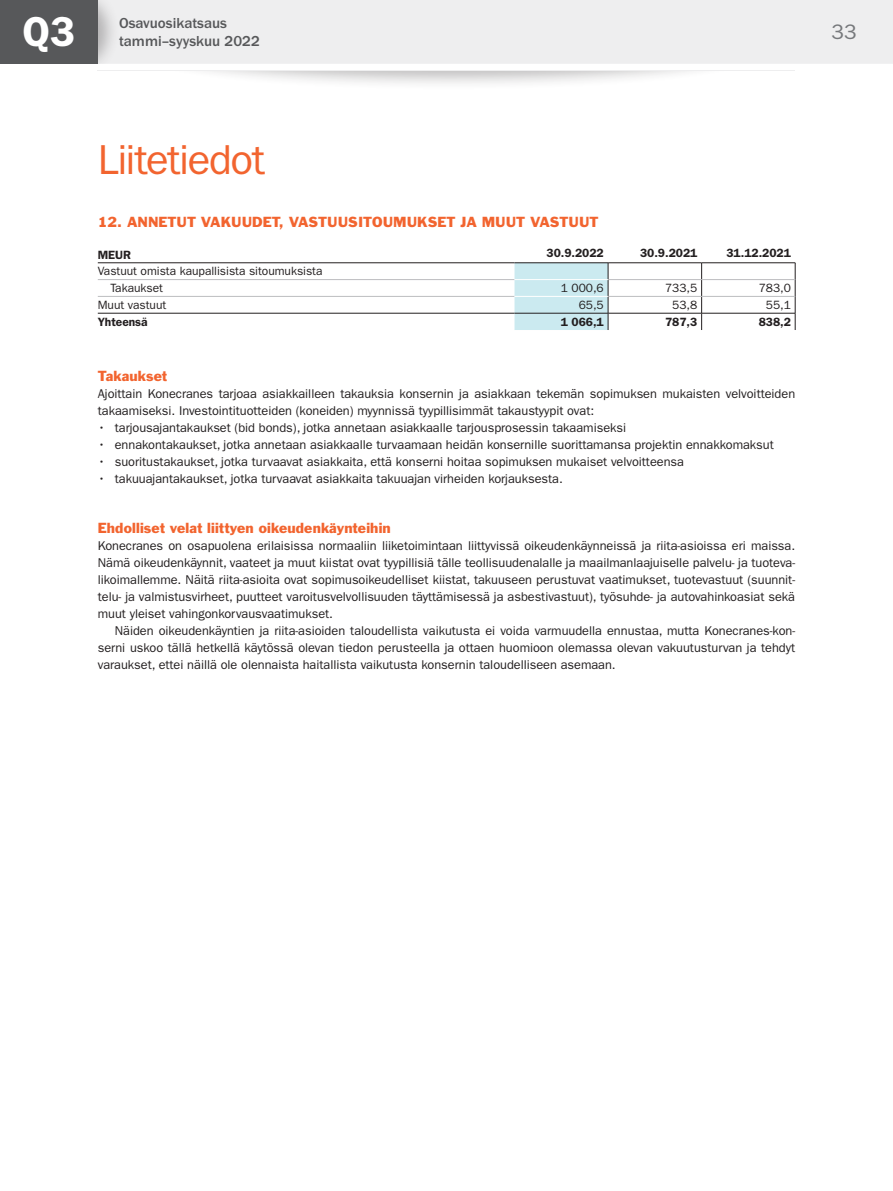
<style>
.page{position:relative;width:893px;height:1191px;background:#fff}
.page>*{position:absolute;margin:0;border:0;box-sizing:border-box;transform-origin:0 0}
.t1{font:42px "ITC Franklin Gothic Std";letter-spacing:-.035em;color:#f2642f}
.t2{font:600 42px "ITC Franklin Gothic Std";color:#fff}
.t3{font:21px "ITC Franklin Gothic Std";color:#76787b}
.t4{font:500 15px/18px "ITC Franklin Gothic Std";color:#57585a}
.Note_h1_table{font:13.5px "Franklin Gothic Std";color:#f2642f}
.fi_P_1_base{font:12.75px/17px "ITC Franklin Gothic Std";letter-spacing:-.005em;color:#231f20}
.P_1_base_indent{font:12.75px/17px "ITC Franklin Gothic Std";letter-spacing:-.005em;color:#231f20;text-align:justify}
.Table_1_le{font:12px "ITC Franklin Gothic Std";letter-spacing:-.005em;color:#231f20}
.Table_2_ri_bold{font:600 12px "ITC Franklin Gothic Std";letter-spacing:-.005em;color:#231f20}
.Table_2_ri{font:12px "ITC Franklin Gothic Std";letter-spacing:-.005em;color:#231f20}
.Table_1_le_bold{font:600 12px "ITC Franklin Gothic Std";letter-spacing:-.005em;color:#231f20}
.Table_1_le_indent{font:12px "ITC Franklin Gothic Std";letter-spacing:-.005em;color:#231f20}
</style>
<div class="page">
<div style="left:138px;top:2px;width:623px;height:89px;background:#231f20;opacity:.3"></div>
<div style="left:0;top:53px;width:893px;height:17px;background:#fff"></div>
<div style="left:120px;top:0;width:773px;height:64px;background:#eeeeef"></div>
<div style="left:98px;top:0;width:22px;height:64px;background:#231f20;opacity:.3"></div>
<svg style="left:98px;top:262px;width:698px;height:68px"></svg>
<hr style="left:98px;top:279px;width:416px;height:1px;background:#bcbdc0">
<hr style="left:98px;top:296px;width:416px;height:1px;background:#bcbdc0">
<hr style="left:608px;top:279px;width:94px;height:1px;background:#bcbdc0">
<hr style="left:702px;top:279px;width:93px;height:1px;background:#bcbdc0">
<hr style="left:608px;top:296px;width:94px;height:1px;background:#bcbdc0">
<hr style="left:702px;top:296px;width:93px;height:1px;background:#bcbdc0">
<hr style="left:98px;top:262px;width:416px;height:1px;background:#231f20">
<hr style="left:514px;top:262px;width:94px;height:1px;background:#231f20">
<hr style="left:608px;top:262px;width:94px;height:1px;background:#231f20">
<hr style="left:702px;top:262px;width:93px;height:1px;background:#231f20">
<hr style="left:514px;top:279px;width:94px;height:1px;background:#fff">
<hr style="left:514px;top:296px;width:94px;height:1px;background:#fff">
<div style="left:0;top:0;width:98px;height:64px;background:#57585a"></div>
<h1 class="t2" style="left:22px;top:7px;width:54px">Q3</h1>
<p class="t4" style="left:119px;top:14px;width:142px">Osavuosikatsaus tammi–syyskuu 2022</p>
<h2 class="t3" style="left:831px;top:20px;width:27px">33</h2>
<p class="t1" style="left:98px;top:136px;width:169px">Liitetiedot</p>
<p class="Note_h1_table" style="left:98px;top:213px;width:502px">12. ANNETUT VAKUUDET, VASTUUSITOUMUKSET JA MUUT VASTUUT</p>
<p class="Table_1_le_bold" style="left:98px;top:248px;width:35px">MEUR</p>
<p class="Table_2_ri_bold" style="left:546px;top:246px;width:59px">30.9.2022</p>
<p class="Table_2_ri_bold" style="left:640px;top:246px;width:59px">30.9.2021</p>
<p class="Table_2_ri_bold" style="left:726px;top:246px;width:66px">31.12.2021</p>
<p class="Table_1_le" style="left:98px;top:264px;width:226px">Vastuut omista kaupallisista sitoumuksista</p>
<p class="Table_1_le_indent" style="left:111px;top:281px;width:54px">Takaukset</p>
<p class="Table_2_ri" style="left:561px;top:281px;width:44px">1 000,6</p>
<p class="Table_2_ri" style="left:665px;top:281px;width:34px">733,5</p>
<p class="Table_2_ri" style="left:759px;top:281px;width:34px">783,0</p>
<p class="Table_1_le" style="left:98px;top:298px;width:70px">Muut vastuut</p>
<p class="Table_2_ri" style="left:579px;top:298px;width:27px">65,5</p>
<p class="Table_2_ri" style="left:672px;top:298px;width:27px">53,8</p>
<p class="Table_2_ri" style="left:766px;top:298px;width:27px">55,1</p>
<p class="Table_1_le_bold" style="left:98px;top:314px;width:51px">Yhteensä</p>
<p class="Table_2_ri_bold" style="left:561px;top:314px;width:44px">1 066,1</p>
<p class="Table_2_ri_bold" style="left:665px;top:314px;width:34px">787,3</p>
<p class="Table_2_ri_bold" style="left:759px;top:314px;width:34px">838,2</p>
<p class="Note_h1_table" style="left:98px;top:367px;width:71px">Takaukset</p>
<p class="fi_P_1_base" style="left:98px;top:385px;width:699px">Ajoittain Konecranes tarjoaa asiakkailleen takauksia konsernin ja asiakkaan tekemän sopimuksen mukaisten velvoitteiden takaamiseksi. Investointituotteiden (koneiden) myynnissä tyypillisimmät takaustyypit ovat:</p>
<p class="fi_P_1_base" style="left:98px;top:419px;width:530px">• tarjousajantakaukset (bid bonds), jotka annetaan asiakkaalle tarjousprosessin takaamiseksi</p>
<p class="fi_P_1_base" style="left:98px;top:436px;width:677px">• ennakontakaukset, jotka annetaan asiakkaalle turvaamaan heidän konsernille suorittamansa projektin ennakkomaksut</p>
<p class="fi_P_1_base" style="left:98px;top:453px;width:588px">• suoritustakaukset, jotka turvaavat asiakkaita, että konserni hoitaa sopimuksen mukaiset velvoitteensa</p>
<p class="fi_P_1_base" style="left:98px;top:470px;width:467px">• takuuajantakaukset, jotka turvaavat asiakkaita takuuajan virheiden korjauksesta.</p>
<p class="Note_h1_table" style="left:98px;top:520px;width:294px">Ehdolliset velat liittyen oikeudenkäynteihin</p>
<p class="fi_P_1_base" style="left:98px;top:538px;width:699px;text-align:justify">Konecranes on osapuolena erilaisissa normaaliin liiketoimintaan liittyvissä oikeudenkäynneissä ja riita-asioissa eri maissa.<br>Nämä oikeudenkäynnit, vaateet ja muut kiistat ovat tyypillisiä tälle teollisuudenalalle ja maailmanlaajuiselle palvelu- ja tuoteva&shy;likoimallemme. Näitä riita-asioita ovat sopimusoikeudelliset kiistat, takuuseen perustuvat vaatimukset, tuotevastuut (suunnit&shy;telu- ja valmistusvirheet, puutteet varoitusvelvollisuuden täyttämisessä ja asbestivastuut), työsuhde- ja autovahinkoasiat sekä muut yleiset vahingonkorvausvaatimukset.</p>
<p class="P_1_base_indent" style="left:98px;top:622px;width:699px;text-indent:17px">Näiden oikeudenkäyntien ja riita-asioiden taloudellista vaikutusta ei voida varmuudella ennustaa, mutta Konecranes-kon&shy;serni uskoo tällä hetkellä käytössä olevan tiedon perusteella ja ottaen huomioon olemassa olevan vakuutusturvan ja tehdyt varaukset, ettei näillä ole olennaista haitallista vaikutusta konsernin taloudelliseen asemaan.</p>
</div>
